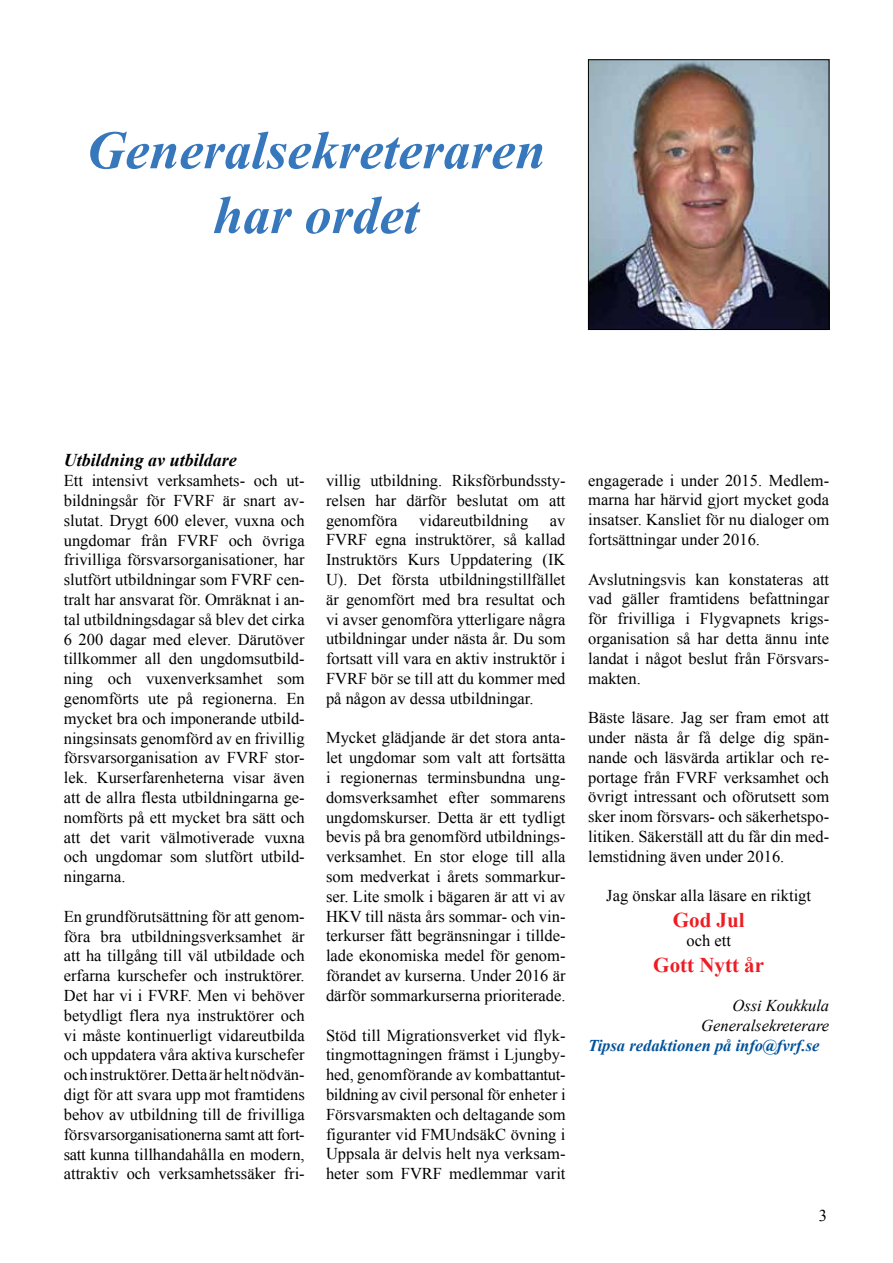
<style>
.page{position:relative;width:893px;height:1263px;background:#fff}
.page>*{position:absolute;margin:0;border:0;box-sizing:border-box;transform-origin:0 0}
.t1{font:italic 700 54px/64.8px "Times New Roman";color:#3777bc;text-align:center}
.t2{font:700 21px "Times New Roman";color:#ed1d24}
.t3{font:italic 700 18px "Times New Roman";color:#000}
.t4{font:16.5px/19.8px "Times New Roman";color:#000;text-align:justify}
.t5{font:italic 16.5px/19.8px "Times New Roman";color:#000;text-align:right}
.t6{font:italic 700 16.5px "Times New Roman";color:#00529c}
</style>
<div class="page">
<img style="left:590px;top:62px;width:237px;height:266px">
<div style="left:588px;top:60px;width:241px;height:270px;border:1px solid #000"></div>
<h1 class="t1" style="left:86px;top:116px;width:460px">Generalsekreteraren har ordet</h1>
<p class="t3" style="left:64px;top:448px;width:175px">Utbildning av utbildare</p>
<p class="t4" style="left:64px;top:470px;width:242px">Ett intensivt verksamhets- och ut&shy;bildningsår för FVRF är snart av&shy;slutat. Drygt 600 elever, vuxna och ungdomar från FVRF och övriga frivilliga försvarsorganisationer, har slutfört utbildningar som FVRF cen&shy;tralt har ansvarat för. Omräknat i an&shy;tal utbildningsdagar så blev det cirka 6 200 dagar med elever. Därutöver tillkommer all den ungdomsutbild&shy;ning och vuxenverksamhet som genomförts ute på regionerna. En mycket bra och imponerande utbild&shy;ningsinsats genomförd av en frivillig försvarsorganisation av FVRF stor&shy;lek. Kurserfarenheterna visar även att de allra flesta utbildningarna ge&shy;nomförts på ett mycket bra sätt och att det varit välmotiverade vuxna och ungdomar som slutfört utbild&shy;ningarna.</p>
<p class="t4" style="left:64px;top:906px;width:242px">En grundförutsättning för att genom&shy;föra bra utbildningsverksamhet är att ha tillgång till väl utbildade och erfarna kurschefer och instruktörer.<br>Det har vi i FVRF. Men vi behöver betydligt flera nya instruktörer och vi måste kontinuerligt vidareutbilda och uppdatera våra aktiva kurschefer och instruktörer. Detta är helt nödvän&shy;digt för att svara upp mot framtidens behov av utbildning till de frivilliga försvarsorganisationerna samt att fort&shy;satt kunna tillhandahålla en modern, attraktiv och verksamhetssäker fri-</p>
<p class="t4" style="left:326px;top:470px;width:241px">villig utbildning. Riksförbundssty&shy;relsen har därför beslutat om att genomföra</p>
<p class="t4" style="left:419px;top:510px;width:111px">vidareutbildning</p>
<p class="t4" style="left:326px;top:510px;width:241px;text-indent:224px">av FVRF egna instruktörer, så kallad Instruktörs Kurs Uppdatering (IK U). Det första utbildningstillfället är genomfört med bra resultat och vi avser genomföra ytterligare några utbildningar under nästa år. Du som fortsatt vill vara en aktiv instruktör i FVRF bör se till att du kommer med på någon av dessa utbildningar.</p>
<p class="t4" style="left:326px;top:728px;width:241px">Mycket glädjande är det stora anta&shy;let ungdomar som valt att fortsätta i regionernas terminsbundna ung&shy;domsverksamhet efter sommarens ungdomskurser. Detta är ett tydligt bevis på bra genomförd utbildnings&shy;verksamhet. En stor eloge till alla som medverkat i årets sommarkur&shy;ser. Lite smolk i bägaren är att vi av HKV till nästa års sommar- och vin&shy;terkurser fått begränsningar i tillde&shy;lade ekonomiska medel för genom&shy;förandet av kurserna. Under 2016 är därför sommarkurserna prioriterade.</p>
<p class="t4" style="left:326px;top:1025px;width:241px">Stöd till Migrationsverket vid flyk&shy;tingmottagningen främst i Ljungby&shy;hed, genomförande av kombattantut&shy;bildning av civil personal för enheter i Försvarsmakten och deltagande som figuranter vid FMUndsäkC övning i Uppsala är delvis helt nya verksam&shy;heter som FVRF medlemmar varit</p>
<p class="t4" style="left:588px;top:470px;width:242px">engagerade i under 2015. Medlem&shy;marna har härvid gjort mycket goda insatser. Kansliet för nu dialoger om fortsättningar under 2016.</p>
<p class="t4" style="left:588px;top:569px;width:242px">Avslutningsvis kan konstateras att vad gäller framtidens befattningar för frivilliga i Flygvapnets krigs&shy;organisation så har detta ännu inte landat i något beslut från Försvars&shy;makten.</p>
<p class="t4" style="left:588px;top:707px;width:242px">Bäste läsare. Jag ser fram emot att under nästa år få delge dig spän&shy;nande och läsvärda artiklar och re&shy;portage från FVRF verksamhet och övrigt intressant och oförutsett som sker inom försvars- och säkerhetspo&shy;litiken. Säkerställ att du får din med&shy;lemstidning även under 2016.</p>
<p class="t4" style="left:606px;top:886px;width:206px">Jag önskar alla läsare en riktigt</p>
<p class="t2" style="left:673px;top:905px;width:73px">God Jul</p>
<p class="t4" style="left:686px;top:931px;width:46px">och ett</p>
<p class="t2" style="left:653px;top:950px;width:112px">Gott Nytt år</p>
<p class="t5" style="left:701px;top:995px;width:129px">Ossi Koukkula<br>Generalsekreterare</p>
<p class="t6" style="left:588px;top:1034px;width:233px">Tipsa redaktionen på info@fvrf.se</p>
<p class="t4" style="left:819px;top:1205px;width:10px">3</p>
</div>
